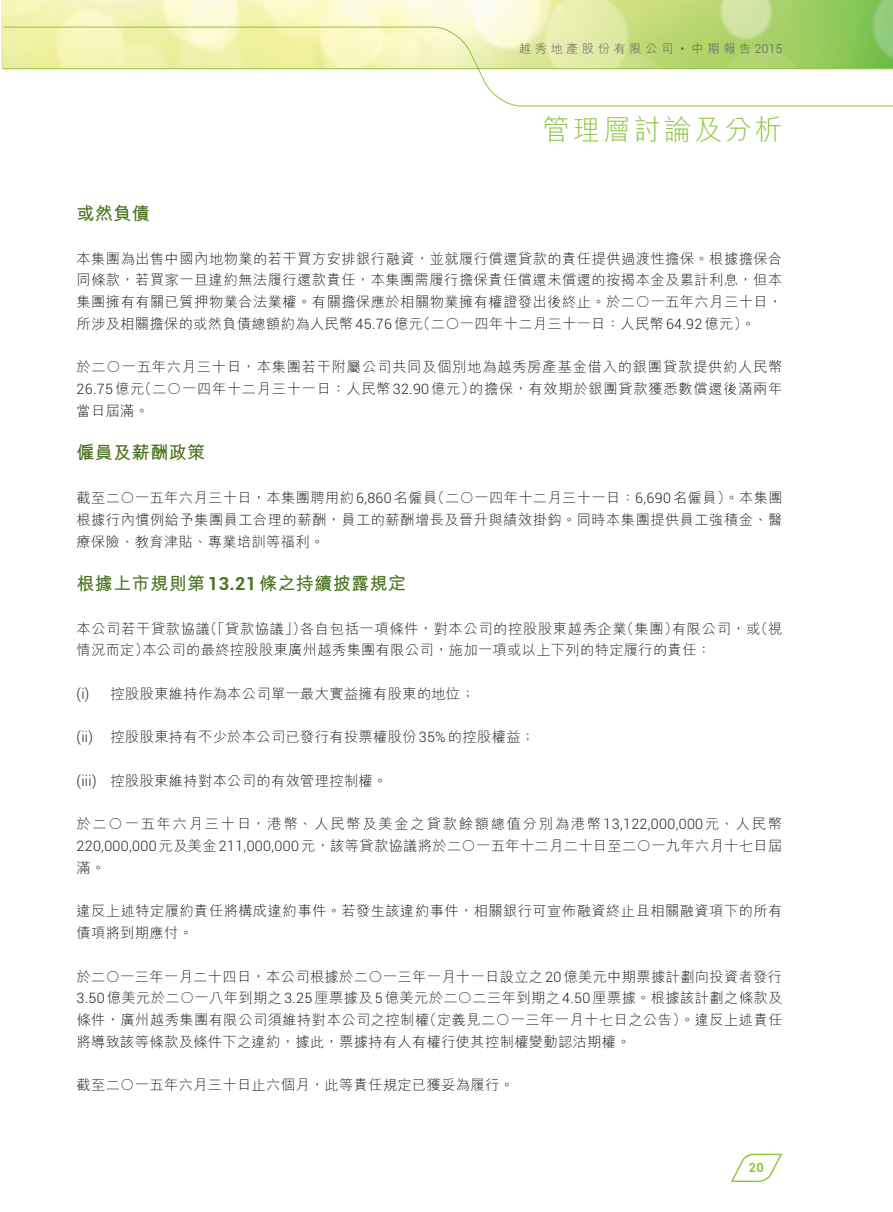
<style>
.page{position:relative;width:893px;height:1212px;background:#fff}
.page>*{position:absolute;margin:0;border:0;box-sizing:border-box;transform-origin:0 0}
.t1{font:300 28.5px "M Hei HK";letter-spacing:.095em;color:#8bc63e}
._3__標題{font:700 18px "M Hei HK";letter-spacing:.025em;color:#4b7520}
._1__內文{font:300 14.25px/21.8px "M Hei HK";letter-spacing:.035em;color:#231f20}
._1__內文-2{font:300 14.25px/21.8px "M Hei HK";letter-spacing:.055em;color:#231f20;text-align:right}
._1__內文-3{font:300 14.25px "Roboto";color:#231f20}
.t2{font:700 12.75px "Roboto";color:#8bc63e}
.t3{font:300 12px "M Hei HK";letter-spacing:.315em;color:#57585a}
.t4{font:300 12px "Roboto";color:#57585a}
.s1{font-family:"Roboto"}
</style>
<div class="page">
<img style="left:2px;top:0;width:891px;height:27px">
<svg style="left:731px;top:1153px;width:52px;height:30px"></svg>
<svg style="left:2px;top:27px;width:891px;height:80px"></svg>
<p class="t3" style="left:519px;top:43px;width:156px">越秀地產股份有限公司</p>
<p class="t4" style="left:681px;top:41px;width:5px">•</p>
<p class="t3" style="left:692px;top:43px;width:92px">中期報告 <span class="s1">2015</span></p>
<h1 class="t1" style="left:542px;top:115px;width:241px">管理層討論及分析</h1>
<p class="_3__標題" style="left:77px;top:200px;width:75px">或然負債</p>
<p class="_1__內文" style="left:77px;top:247px;width:707px">本集團為出售中國內地物業的若干買方安排銀行融資，並就履行償還貸款的責任提供過渡性擔保。根據擔保合</p>
<p class="_1__內文" style="left:77px;top:269px;width:707px">同條款，若買家一旦違約無法履行還款責任，本集團需履行擔保責任償還未償還的按揭本金及累計利息，但本</p>
<p class="_1__內文" style="left:77px;top:291px;width:707px">集團擁有有關已質押物業合法業權。有關擔保應於相關物業擁有權證發出後終止。於二○一五年六月三十日，</p>
<p class="_1__內文" style="left:416px;top:313px;width:341px">（二○一四年十二月三十一日：人民幣<span class="s1">64.92</span>億元。(</p>
<p class="_1__內文" style="left:77px;top:313px;width:348px">所涉及相關擔保的或然負債總額約為人民幣<span class="s1">45.76</span>億元</p>
<p class="_1__內文-2" style="left:77px;top:356px;width:708px">於二○一五年六月三十日，本集團若干附屬公司共同及個別地為越秀房產基金借入的銀團貸款提供約人民幣的擔保，有效期於銀團貸款獲悉數償還後滿兩年</p>
<p class="_1__內文" style="left:138px;top:378px;width:339px">（二○一四年十二月三十一日：人民幣<span class="s1">32.90</span>億元）</p>
<p class="_1__內文" style="left:77px;top:378px;width:74px"><span class="s1">26.75</span>億元當日屆滿。</p>
<p class="_3__標題" style="left:77px;top:440px;width:130px">僱員及薪酬政策</p>
<p class="_1__內文" style="left:431px;top:487px;width:353px">（二○一四年十二月三十一日：<span class="s1">6,690</span>名僱員）。本集團</p>
<p class="_1__內文" style="left:77px;top:487px;width:707px">截至二○一五年六月三十日，本集團聘用約<span class="s1">6,860</span>名僱員<br>根據行內慣例給予集團員工合理的薪酬，員工的薪酬增長及晉升與績效掛鈎。同時本集團提供員工強積金、醫療保險、教育津貼、專業培訓等福利。</p>
<p class="_3__標題" style="left:77px;top:570px;width:331px">根據上市規則第<span class="s1">13.21</span>條之持續披露規定</p>
<p class="_1__內文" style="left:672px;top:617px;width:112px">有限公司，（或視</p>
<p class="_1__內文" style="left:142px;top:617px;width:570px;text-indent:-66px">本公司若干貸款協議<br>本公司的最終控股股東廣州越秀集團有限公司，施加一項或以上下列的特定履行的責任：</p>
<p class="_1__內文" style="left:203px;top:617px;width:105px">（「貸款協議」）</p>
<p class="_1__內文" style="left:620px;top:617px;width:60px">（集團）</p>
<p class="_1__內文" style="left:300px;top:617px;width:328px">各自包括一項條件，對本公司的控股股東越秀企業</p>
<p class="_1__內文" style="left:77px;top:639px;width:74px">情況而定）</p>
<p class="_1__內文" style="left:111px;top:682px;width:366px">控股股東維持作為本公司單一最大實益擁有股東的地位;</p>
<p class="_1__內文-3" style="left:77px;top:684px;width:14px">)i(</p>
<p class="_1__內文-3" style="left:77px;top:727px;width:18px">)i i(</p>
<p class="_1__內文" style="left:111px;top:726px;width:426px">控股股東持有不少於本公司已發行有投票權股份<span class="s1">35%</span>的控股權益;</p>
<p class="_1__內文" style="left:111px;top:769px;width:278px">控股股東維持對本公司的有效管理控制權。</p>
<p class="_1__內文-3" style="left:77px;top:771px;width:22px">(iii)</p>
<p class="_1__內文" style="left:77px;top:813px;width:707px;text-align:justify">於二○一五年六月三十日，港幣、人民幣及美金之貸款餘額總值分別為港幣<span class="s1">13,122,000,000</span>元、人民幣<span class="s1">220,000,000</span>元及美金<span class="s1">211,000,000</span>元，該等貸款協議將於二○一五年十二月二十日至二○一九年六月十七日屆滿。</p>
<p class="_1__內文" style="left:77px;top:900px;width:707px">違反上述特定履約責任將構成違約事件。若發生該違約事件，相關銀行可宣佈融資終止且相關融資項下的所有債項將到期應付。</p>
<p class="_1__內文" style="left:77px;top:965px;width:708px;text-align:right">於二○一三年一月二十四日，本公司根據於二○一三年一月十一日設立之<span class="s1">20</span>億美元中期票據計劃向投資者發行<br><span class="s1">3.50</span>億美元於二○一八年到期之<span class="s1">3.25</span>厘票據及<span class="s1">5</span>億美元於二○二三年到期之<span class="s1">4.50</span>厘票據。根據該計劃之條款及（定義見二○一三年一月十七日之公告）。違反上述責任</p>
<p class="_1__內文" style="left:77px;top:1009px;width:556px">條件，廣州越秀集團有限公司須維持對本公司之控制權<br>將導致該等條款及條件下之違約，據此，票據持有人有權行使其控制權變動認沽期權。</p>
<p class="_1__內文" style="left:77px;top:1074px;width:439px">截至二○一五年六月三十日止六個月，此等責任規定已獲妥為履行。</p>
<p class="t2" style="left:749px;top:1159px;width:16px">20</p>
</div>
